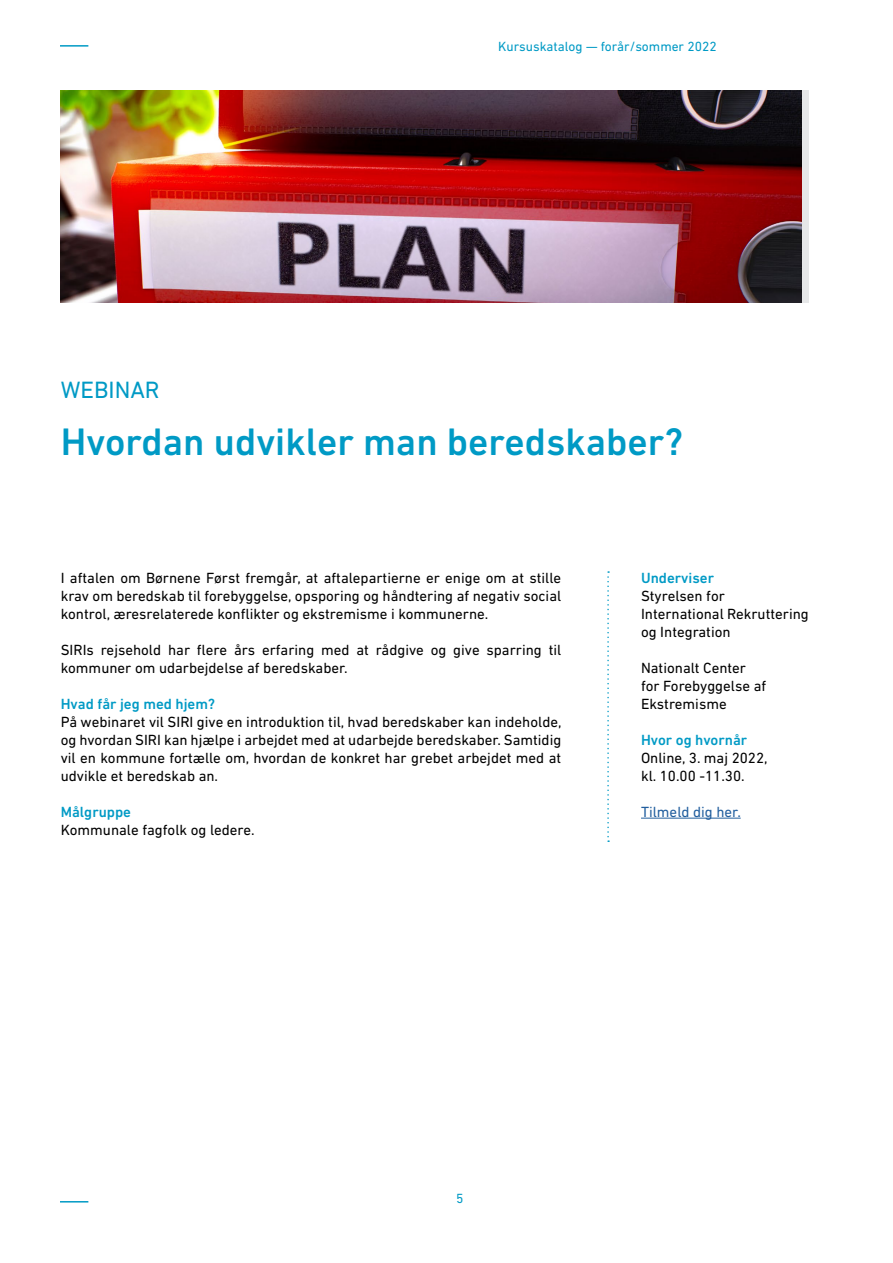
<style>
.page{position:relative;width:893px;height:1263px;background:#fff}
.page>*{position:absolute;margin:0;border:0;box-sizing:border-box;transform-origin:0 0}
.t1{font:500 39px "DIN Next LT Pro";color:#009ac5}
.t2{font:24px "DIN Next LT Pro";color:#009ac5}
.t3{font:15px/18px "DIN Next LT Pro";color:#000}
.t4{font:500 15px "DIN Next LT Pro";color:#009ac5}
.t5{font:15px "DIN Next LT Pro";color:#215e9e}
.t6{font:13.5px "DIN Next LT Pro";color:#009ac5}
</style>
<div class="page">
<img style="left:61px;top:90px;width:740px;height:213px">
<svg style="left:607px;top:571px;width:2px;height:271px"></svg>
<hr style="left:641px;top:818px;width:100px;height:1px;background:#215e9e">
<hr style="left:60px;top:45px;width:28px;height:2px;background:#009ac5">
<svg style="left:60px;top:1201px;width:28px;height:1px"></svg>
<p class="t6" style="left:498px;top:38px;width:220px">Kursuskatalog — forår/sommer 2022</p>
<h2 class="t2" style="left:61px;top:376px;width:100px">WEBINAR</h2>
<h1 class="t1" style="left:61px;top:419px;width:624px">Hvordan udvikler man beredskaber?</h1>
<p class="t3" style="left:61px;top:568px;width:502px;text-align:justify">I aftalen om Børnene Først fremgår, at aftalepartierne er enige om at stille krav om beredskab til forebyggelse, opsporing og håndtering af negativ social kontrol, æresrelaterede konflikter og ekstremisme i kommunerne.</p>
<p class="t3" style="left:61px;top:640px;width:502px">SIRIs rejsehold har flere års erfaring med at rådgive og give sparring til kommuner om udarbejdelse af beredskaber.</p>
<p class="t4" style="left:61px;top:695px;width:156px">Hvad får jeg med hjem?</p>
<p class="t3" style="left:61px;top:712px;width:502px;text-align:justify">På webinaret vil SIRI give en introduktion til, hvad beredskaber kan indeholde, og hvordan SIRI kan hjælpe i arbejdet med at udarbejde beredskaber. Samtidig vil en kommune fortælle om, hvordan de konkret har grebet arbejdet med at udvikle et beredskab an.</p>
<p class="t4" style="left:61px;top:803px;width:72px">Målgruppe</p>
<p class="t3" style="left:61px;top:820px;width:195px">Kommunale fagfolk og ledere.</p>
<p class="t4" style="left:641px;top:569px;width:74px">Underviser</p>
<p class="t3" style="left:641px;top:586px;width:169px">Styrelsen for<br>International Rekruttering og Integration</p>
<p class="t3" style="left:641px;top:658px;width:127px">Nationalt Center for Forebyggelse af<br>Ekstremisme</p>
<p class="t4" style="left:641px;top:731px;width:108px">Hvor og hvornår</p>
<p class="t3" style="left:641px;top:748px;width:128px">Online, 3. maj 2022, kl. 10.00 -11.30.</p>
<p class="t5" style="left:641px;top:803px;width:101px">Tilmeld dig her.</p>
<p class="t6" style="left:456px;top:1190px;width:9px">5</p>
</div>
